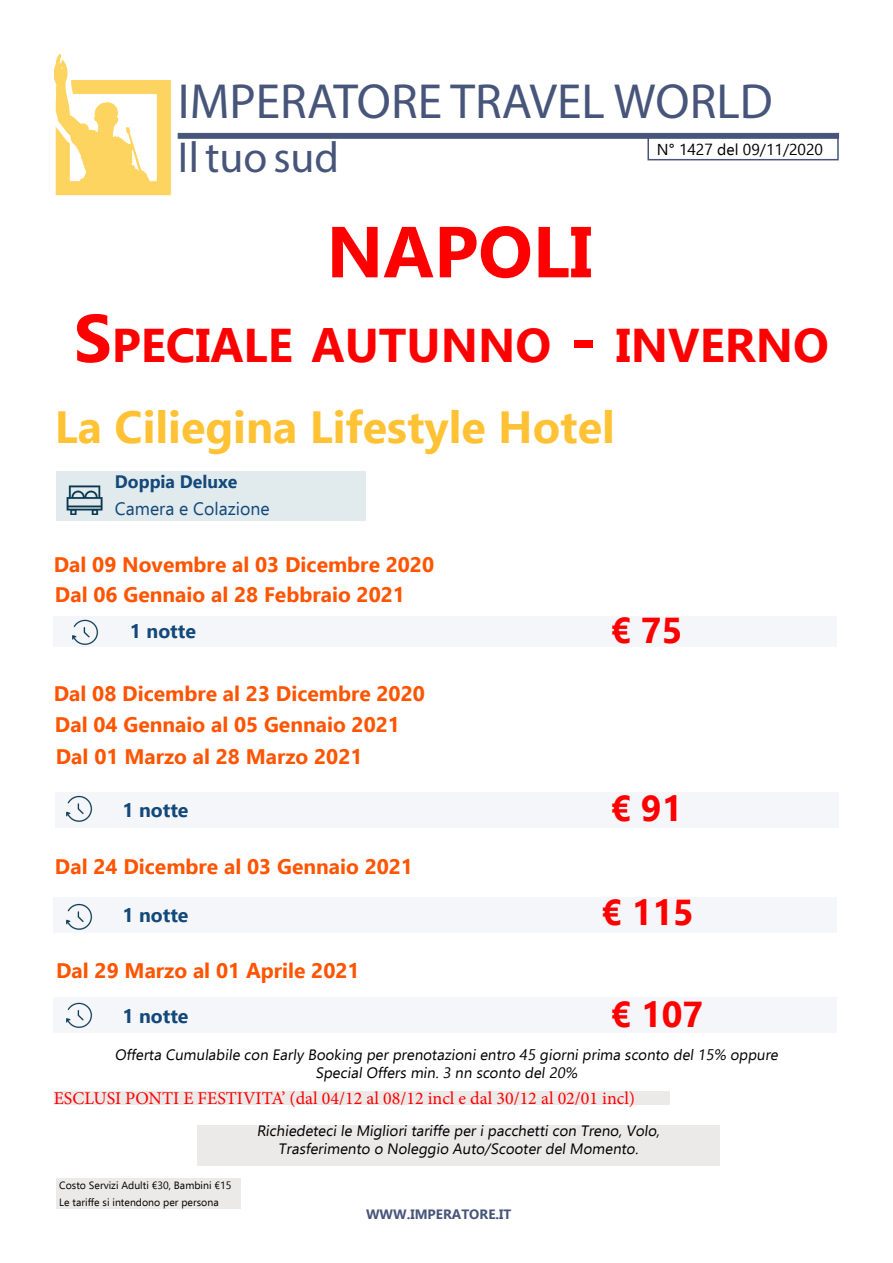
<style>
.page{position:relative;width:893px;height:1263px;background:#fff}
.page>*{position:absolute;margin:0;border:0;box-sizing:border-box;transform-origin:0 0}
.t1{font:700 72px "Ebrima";color:#f00}
.t2{font:49.5px "Myriad Pro";color:#47557a}
.t3{font:700 47.25px "Ebrima";color:#f00}
.t4{font:700 45px "Ebrima";color:#ffc234}
.t5{font:43.5px "Myriad Pro";color:#47557a}
.t6{font:700 36px "Ebrima";color:#f00}
.t7{font:700 21px "Ebrima";color:#ff5400}
.t8{font:700 19.5px "Ebrima";color:#13487a}
.t9{font:18px "Minion Pro";color:#f00}
.t10{font:18px "Ebrima";color:#13487a}
.t11{font:700 18px "Ebrima";color:#13487a}
.t12{font:15.75px "Ebrima";color:#000}
.t13{font:15px "Ebrima";color:#000}
.t14{font:700 13.5px "Ebrima";color:#47557a}
.t15{font:10.5px "Ebrima";color:#000}
.s1{font-size:67.5px}
</style>
<div class="page">
<img style="left:54px;top:54px;width:125px;height:142px">
<div style="left:178px;top:133px;width:661px;height:5px;background:#47557a"></div>
<div style="left:647px;top:135px;width:192px;height:25px;border:2px solid #47557a"></div>
<div style="left:54px;top:616px;width:783px;height:31px;background:#f4f6f9"></div>
<div style="left:55px;top:792px;width:783px;height:36px;background:#f4f6f9"></div>
<div style="left:54px;top:897px;width:783px;height:36px;background:#f4f6f9"></div>
<div style="left:54px;top:997px;width:783px;height:36px;background:#f4f6f9"></div>
<img style="left:72px;top:619px;width:27px;height:26px">
<img style="left:66px;top:795px;width:27px;height:27px">
<img style="left:66px;top:903px;width:27px;height:27px">
<img style="left:66px;top:1002px;width:27px;height:26px">
<div style="left:56px;top:471px;width:310px;height:50px;background:#e1eaed"></div>
<img style="left:66px;top:485px;width:37px;height:29px">
<div style="left:56px;top:1178px;width:184px;height:31px;background:#ece9e9"></div>
<div style="left:54px;top:1091px;width:615px;height:13px;background:#ece9e9"></div>
<div style="left:197px;top:1125px;width:522px;height:40px;background:#ece9e9"></div>
<p class="t2" style="left:178px;top:71px;width:596px">IMPERATORE TRAVEL WORLD</p>
<p class="t5" style="left:178px;top:130px;width:163px">Il tuo sud</p>
<p class="t12" style="left:657px;top:137px;width:168px">N° 1427 del 09/11/2020</p>
<p class="t1" style="left:326px;top:195px;width:267px">NAPOLI</p>
<p class="t3" style="left:74px;top:308px;width:756px"><span class="s1">S</span>PECIALE AUTUNNO <span class="s1">-</span> INVERNO</p>
<p class="t4" style="left:55px;top:391px;width:561px">La Ciliegina Lifestyle Hotel</p>
<p class="t11" style="left:115px;top:467px;width:124px">Doppia Deluxe</p>
<p class="t10" style="left:115px;top:495px;width:156px">Camera e Colazione</p>
<p class="t7" style="left:54px;top:548px;width:382px">Dal 09 Novembre al 03 Dicembre 2020</p>
<p class="t7" style="left:55px;top:578px;width:351px">Dal 06 Gennaio al 28 Febbraio 2021</p>
<p class="t8" style="left:130px;top:616px;width:68px">1 notte</p>
<p class="t7" style="left:54px;top:677px;width:373px">Dal 08 Dicembre al 23 Dicembre 2020</p>
<p class="t7" style="left:55px;top:708px;width:346px">Dal 04 Gennaio al 05 Gennaio 2021</p>
<p class="t7" style="left:56px;top:740px;width:308px">Dal 01 Marzo al 28 Marzo 2021</p>
<p class="t8" style="left:122px;top:795px;width:68px">1 notte</p>
<p class="t7" style="left:55px;top:850px;width:360px">Dal 24 Dicembre al 03 Gennaio 2021</p>
<p class="t8" style="left:122px;top:900px;width:68px">1 notte</p>
<p class="t7" style="left:56px;top:953px;width:305px">Dal 29 Marzo al 01 Aprile 2021</p>
<p class="t8" style="left:122px;top:1000px;width:68px">1 notte</p>
<p class="t6" style="left:610px;top:602px;width:74px">€ 75</p>
<p class="t6" style="left:610px;top:780px;width:74px">€ 91</p>
<p class="t6" style="left:601px;top:884px;width:94px">€ 115</p>
<p class="t6" style="left:611px;top:985px;width:94px">€ 107</p>
<p class="t13" style="left:115px;top:1043px;width:667px">Offerta Cumulabile con Early Booking per prenotazioni entro 45 giorni prima sconto del 15% oppure</p>
<p class="t13" style="left:316px;top:1061px;width:266px">Special Offers min. 3 nn sconto del 20%</p>
<p class="t9" style="left:54px;top:1087px;width:583px">ESCLUSI PONTI E FESTIVITA’ (dal 04/12 al 08/12 incl e dal 30/12 al 02/01 incl)</p>
<p class="t15" style="left:59px;top:1177px;width:174px">Costo Servizi Adulti €30, Bambini €15</p>
<p class="t15" style="left:59px;top:1194px;width:161px">Le tariffe si intendono per persona</p>
<p class="t13" style="left:257px;top:1119px;width:407px">Richiedeteci le Migliori tariffe per i pacchetti con Treno, Volo,</p>
<p class="t13" style="left:278px;top:1137px;width:364px">Trasferimento o Noleggio Auto/Scooter del Momento.</p>
<p class="t14" style="left:366px;top:1203px;width:147px">WWW.IMPERATORE.IT</p>
</div>
